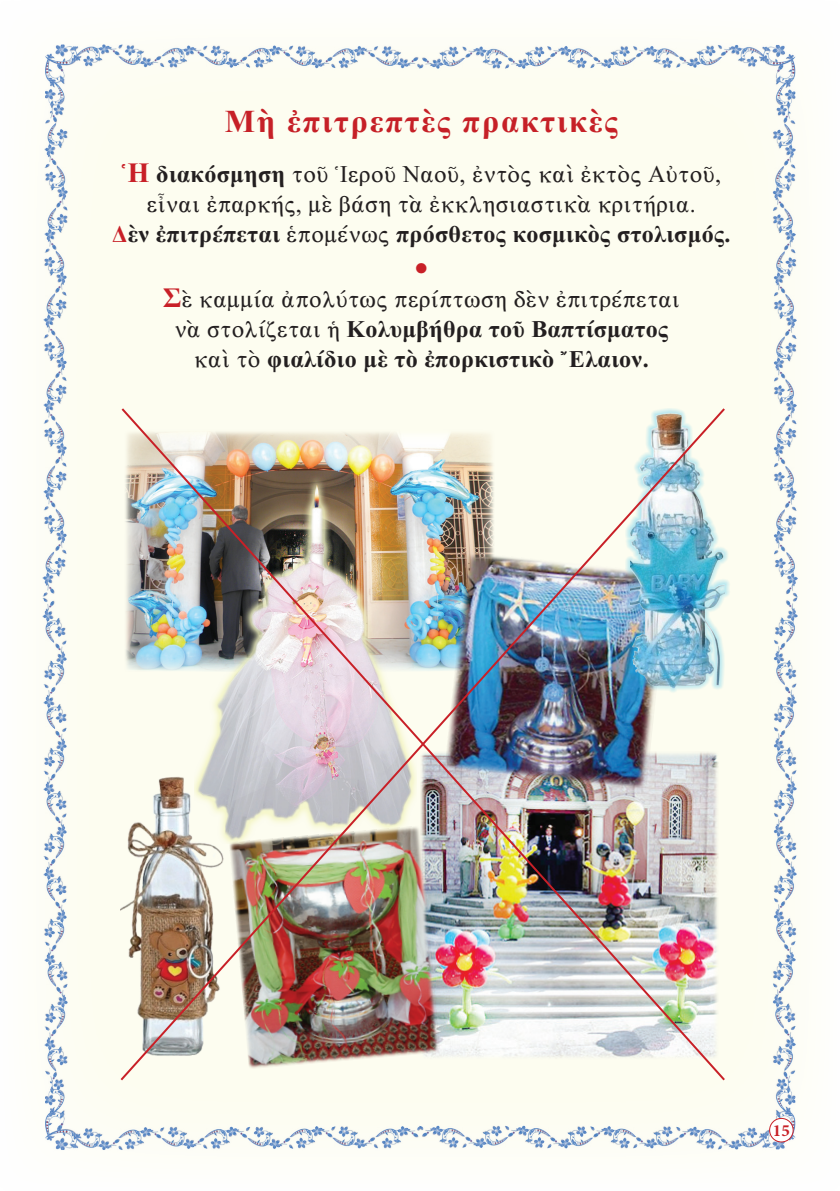
<style>
.page{position:relative;width:840px;height:1191px;background:#fff}
.page>*{position:absolute;margin:0;border:0;box-sizing:border-box;transform-origin:0 0}
.t1{font:32px "CTOS New Times Bold Test 1";letter-spacing:.06em;color:#c62027}
.t2{font:24px/30px "CTOS New Times Roman Test 1";letter-spacing:.015em;color:#231f20;text-align:center}
.t3{font:24px/30px "CTOS New Times Bold Test 1";letter-spacing:.015em;color:#231f20;text-align:center}
.t4{font:700 17px "Minion Pro";color:#c82027}
.s1{font-family:"CTOS New Times Bold Test 1";font-size:28px;color:#c82027}
.s2{font-family:"CTOS New Times Bold Test 1"}
.s3{color:#c82027}
.s4{font-family:"CTOS New Times Roman Test 1"}
</style>
<div class="page">
<img style="left:42px;top:44px;width:756px;height:1106px">
<div style="left:769px;top:1118px;width:23px;height:24px;background:#fff;border-radius:50%"></div>
<div style="left:768px;top:1118px;width:25px;height:24px;border:1px solid #c82027;border-radius:50%"></div>
<div style="left:624px;top:408px;width:105px;height:285px;background:#00aeef;opacity:.57"></div>
<img style="left:629px;top:396px;width:95px;height:10px">
<img style="left:118px;top:406px;width:608px;height:676px">
<h1 class="t1" style="left:225px;top:103px;width:394px">Μὴ ἐπιτρεπτὲς πρακτικὲς</h1>
<p class="t2" style="left:122px;top:159px;width:600px"><span class="s1">Ἡ</span> <span class="s2">διακόσμηση</span> τοῦ Ἱεροῦ Ναοῦ, ἐντὸς καὶ ἐκτὸς Αὐτοῦ, εἶναι ἐπαρκής, μὲ βάση τὰ ἐκκλησιαστικὰ κριτήρια.</p>
<p class="t3" style="left:112px;top:219px;width:619px"><span class="s3">Δ</span>ὲν ἐπιτρέπεται <span class="s4">ἑπομένως</span> πρόσθετος κοσμικὸς στολισμός.</p>
<p class="t2" style="left:163px;top:251px;width:518px;line-height:32px"><span class="s3">●<br></span><span class="s1">Σ</span>ὲ καμμία ἀπολύτως περίπτωση δὲν ἐπιτρέπεται</p>
<p class="t3" style="left:174px;top:314px;width:495px"><span class="s4">νὰ στολίζεται ἡ</span> Κολυμβήθρα τοῦ Βαπτίσματος <span class="s4">καὶ τὸ</span> φιαλίδιο μὲ τὸ ἐπορκιστικὸ Ἔλαιον.</p>
<p class="t4" style="left:772px;top:1118px;width:18px">15</p>
</div>
